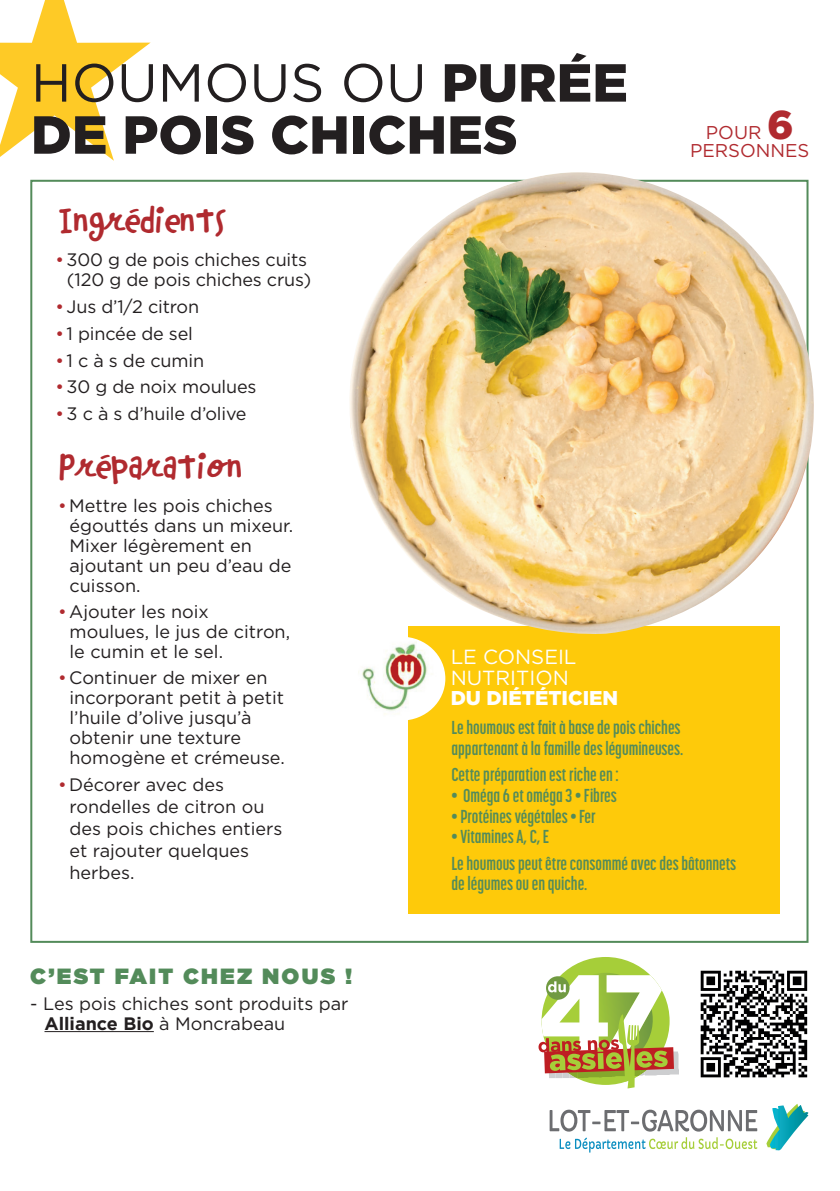
<style>
.page{position:relative;width:840px;height:1191px;background:#fff}
.page>*{position:absolute;margin:0;border:0;box-sizing:border-box;transform-origin:0 0}
.t1{font:900 53.4px/52px "Gotham";color:#231f20}
.t2{font:39.8px "Chinchilla";color:#b02a2f}
.t3{font:900 22px "Gotham";letter-spacing:.1em;color:#538b5a}
.t4{font:20.4px/20.4px "Gotham";color:#fff}
.t5{font:900 20px "Gotham";color:#fff}
.t6{font:700 18.6px/20.6px "Korolev Compressed";color:#538b5a}
.t7{font:18.6px/18px "Gotham";color:#b02a2f;text-align:center}
.t8{font:18px/20px "Gotham";color:#231f20}
.s1{font-weight:400}
.s2{color:#b02a2f}
.s3{font-family:"Gotham HTF";font-weight:900;font-size:40.2px}
.s4{font-weight:700}
</style>
<div class="page">
<hr style="left:44px;top:1031px;width:110px;height:1px;background:#231f20">
<svg style="left:0;top:0;width:150px;height:161px"></svg>
<div style="left:541px;top:957px;width:128px;height:128px;background:#a6ce39;border-radius:50%"></div>
<svg style="left:538px;top:972px;width:140px;height:116px"></svg>
<svg style="left:549px;top:1109px;width:207px;height:22px"></svg>
<svg style="left:559px;top:1137px;width:197px;height:15px"></svg>
<svg style="left:766px;top:1104px;width:42px;height:46px"></svg>
<img style="left:700px;top:970px;width:108px;height:108px">
<div style="left:408px;top:626px;width:371px;height:287px;background:#feca0a"></div>
<img style="left:358px;top:637px;width:87px;height:83px">
<img style="left:340px;top:172px;width:474px;height:465px">
<h1 class="t1" style="left:31px;top:56px;width:598px"><span class="s1">HOUMOUS OU</span> PURÉE<br>DE POIS CHICHES</h1>
<h2 class="t2" style="left:59px;top:202px;width:168px">IngrédienTs</h2>
<p class="t8" style="left:56px;top:249px;width:257px;text-align:right"><span class="s2">•</span> 300 g de pois chiches cuits (120 g de pois chiches crus)</p>
<p class="t8" style="left:56px;top:296px;width:145px"><span class="s2">•</span> Jus d’1/2 citron</p>
<p class="t8" style="left:56px;top:323px;width:139px"><span class="s2">•</span> 1 pincée de sel</p>
<p class="t8" style="left:56px;top:350px;width:150px"><span class="s2">•</span> 1 c à s de cumin</p>
<p class="t8" style="left:56px;top:377px;width:202px"><span class="s2">•</span> 30 g de noix moulues</p>
<p class="t8" style="left:56px;top:403px;width:192px"><span class="s2">•</span> 3 c à s d’huile d’olive</p>
<h2 class="t2" style="left:60px;top:449px;width:185px">PréparaTion</h2>
<p class="t7" style="left:689px;top:123px;width:121px">POUR <span class="s3">6<br></span>PERSONNES</p>
<p class="t8" style="left:69px;top:495px;width:225px;text-indent:-11px"><span class="s2">•</span> Mettre les pois chiches égouttés dans un mixeur.<br>Mixer légèrement en ajoutant un peu d’eau de cuisson.</p>
<p class="t8" style="left:69px;top:601px;width:222px;text-indent:-11px"><span class="s2">•</span> Ajouter les noix moulues, le jus de citron, le cumin et le sel.</p>
<p class="t8" style="left:69px;top:667px;width:217px;text-indent:-11px"><span class="s2">•</span> Continuer de mixer en incorporant petit à petit l’huile d’olive jusqu’à obtenir une texture homogène et crémeuse.</p>
<p class="t8" style="left:69px;top:773px;width:214px;line-height:22px;text-indent:-11px"><span class="s2">•</span> Décorer avec des rondelles de citron ou des pois chiches entiers et rajouter quelques herbes.</p>
<p class="t3" style="left:30px;top:960px;width:323px">C’EST FAIT CHEZ NOUS !</p>
<p class="t8" style="left:44px;top:993px;width:305px;text-indent:-14px">- Les pois chiches sont produits par<br><span class="s4">Alliance Bio</span> à Moncrabeau</p>
<p class="t4" style="left:450px;top:646px;width:127px">LE CONSEIL<br>NUTRITION</p>
<p class="t5" style="left:450px;top:684px;width:169px">DU DIÉTÉTICIEN</p>
<p class="t6" style="left:451px;top:717px;width:233px">Le houmous est fait à base de pois chiches appartenant à la famille des légumineuses.</p>
<p class="t6" style="left:451px;top:764px;width:168px">Cette préparation est riche en :</p>
<p class="t6" style="left:451px;top:785px;width:167px">• Oméga 6 et oméga 3 • Fibres</p>
<p class="t6" style="left:451px;top:805px;width:146px">• Protéines végétales • Fer</p>
<p class="t6" style="left:451px;top:823px;width:286px;line-height:26.4px">• Vitamines A, C, E<br>Le houmous peut être consommé avec des bâtonnets</p>
<p class="t6" style="left:451px;top:873px;width:137px">de légumes ou en quiche.</p>
</div>
